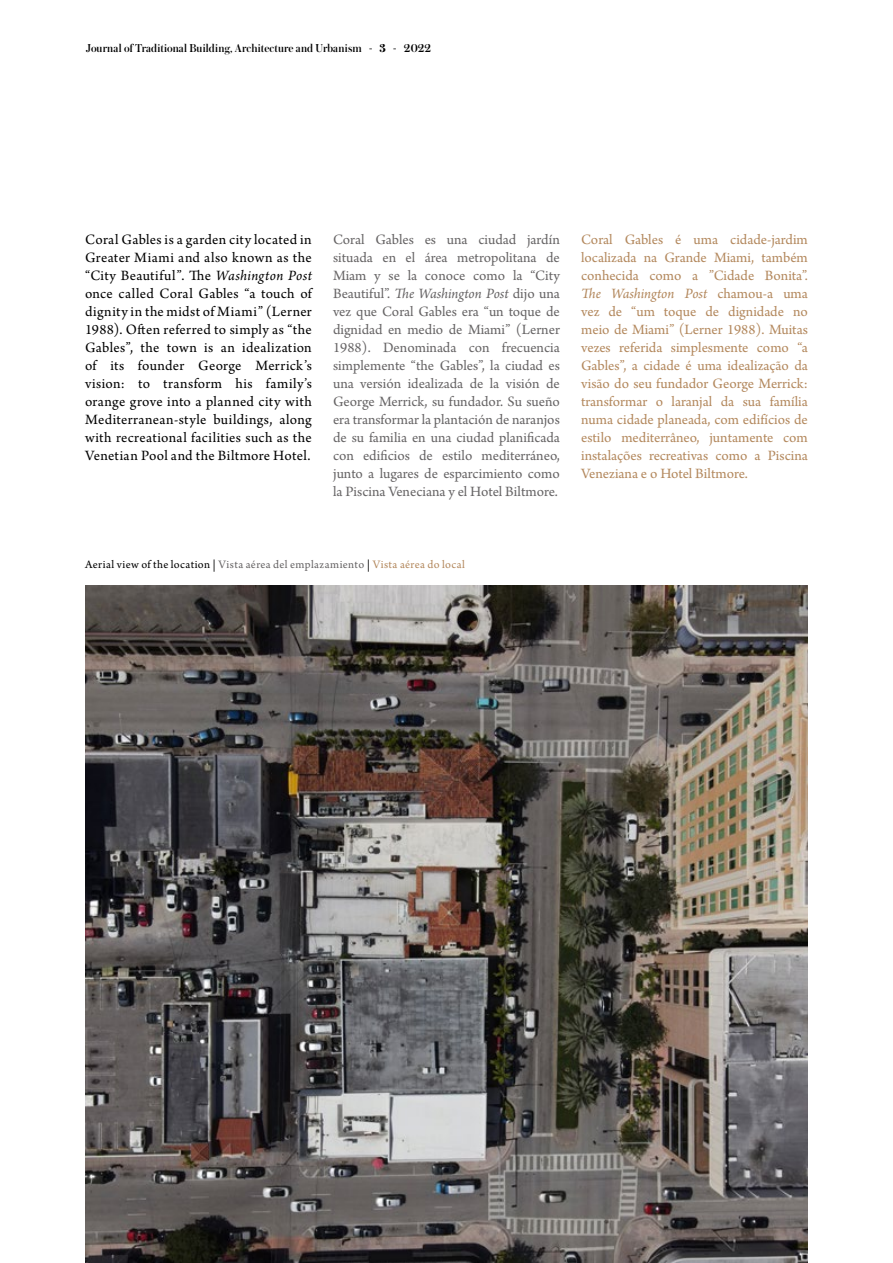
<style>
.page{position:relative;width:893px;height:1263px;background:#fff}
.page>*{position:absolute;margin:0;border:0;box-sizing:border-box;transform-origin:0 0}
.t1{font:15px/18px "Arno Pro";letter-spacing:-.005em;color:#666465;text-align:justify}
.t2{font:15px/18px "Arno Pro";letter-spacing:-.005em;color:#b3885d;text-align:justify}
.t3{font:15px/18px "Arno Pro";letter-spacing:.02em;color:#000;text-align:justify}
.t4{font:12px "Arno Pro";letter-spacing:.03em;color:#666465}
.t5{font:500 12px "Austin";letter-spacing:.015em;color:#000}
.s1{font-weight:700}
.s2{font-style:italic}
.s3{color:#000}
.s4{color:#b3885d}
</style>
<div class="page">
<img style="left:85px;top:586px;width:723px;height:677px">
<p class="t5" style="left:86px;top:40px;width:347px">Journal of Traditional Building, Architecture and Urbanism - <span class="s1">3</span> - 2022</p>
<p class="t3" style="left:85px;top:231px;width:228px">Coral Gables is a garden city located in Greater Miami and also known as the “City Beautiful”. The <span class="s2">Washington Post </span>once called Coral Gables “a touch of dignity in the midst of Miami” (Lerner 1988). Often referred to simply as “the Gables”, the town is an idealization of its founder George Merrick’s vision: to transform his family’s orange grove into a planned city with Mediterranean-style buildings, along with recreational facilities such as the Venetian Pool and the Biltmore Hotel.</p>
<p class="t1" style="left:333px;top:231px;width:228px">Coral Gables es una ciudad jardín situada en el área metropolitana de Miam y se la conoce como la “City Beautiful”. <span class="s2">The Washington Post</span> dijo una vez que Coral Gables era “un toque de dignidad en medio de Miami” (Lerner 1988). Denominada con frecuencia simplemente “the Gables”, la ciudad es una versión idealizada de la visión de George Merrick, su fundador. Su sueño era transformar la plantación de naranjos de su familia en una ciudad planificada con edificios de estilo mediterráneo, junto a lugares de esparcimiento como la Piscina Veneciana y el Hotel Biltmore.</p>
<p class="t2" style="left:581px;top:231px;width:228px">Coral Gables é uma cidade-jardim localizada na Grande Miami, também conhecida como a ”Cidade Bonita”.<br><span class="s2">The Washington Post</span> chamou-a uma vez de “um toque de dignidade no meio de Miami” (Lerner 1988). Muitas vezes referida simplesmente como “a Gables”, a cidade é uma idealização da visão do seu fundador George Merrick: transformar o laranjal da sua família numa cidade planeada, com edifícios de estilo mediterrâneo, juntamente com instalações recreativas como a Piscina Veneziana e o Hotel Biltmore.</p>
<p class="t4" style="left:85px;top:557px;width:381px"><span class="s3">Aerial view of the location |</span> Vista aérea del emplazamiento <span class="s3">|</span> <span class="s4">Vista aérea do local</span></p>
</div>
